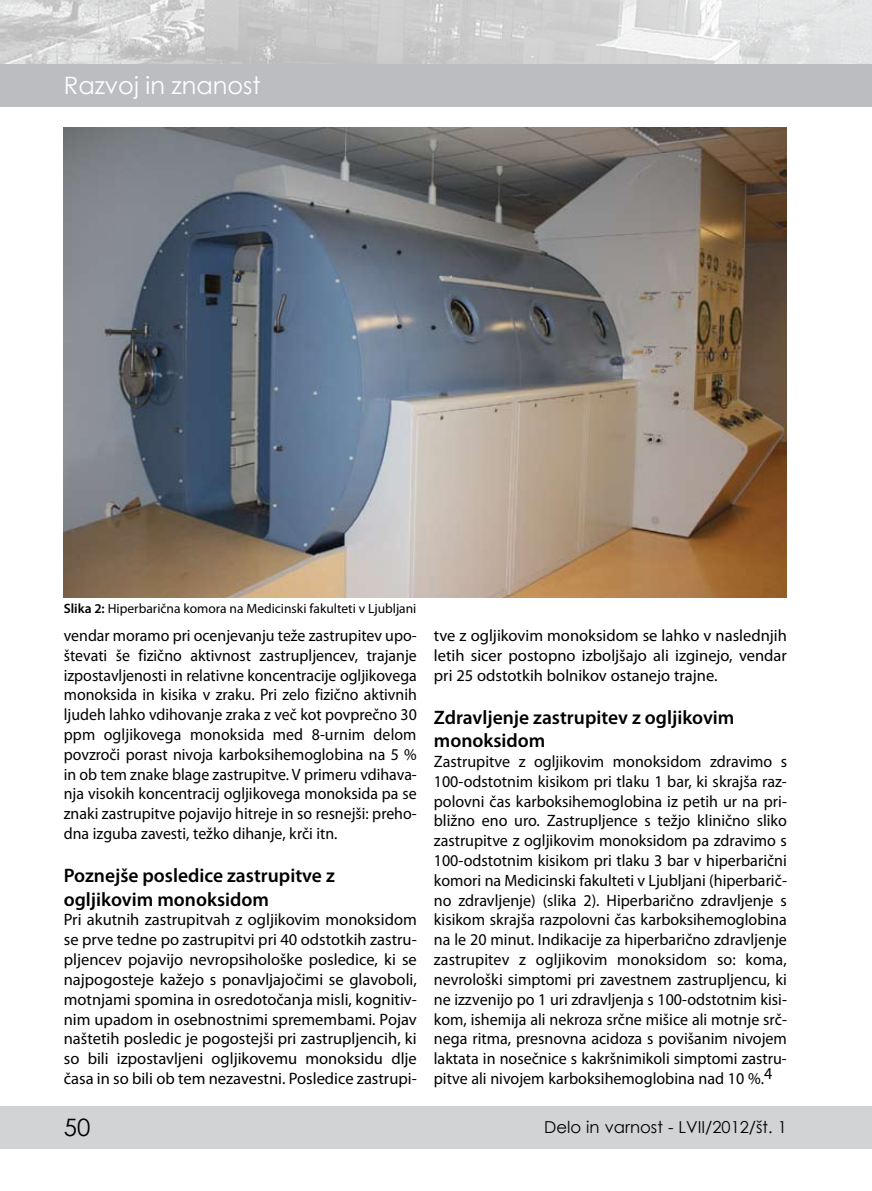
<style>
.page{position:relative;width:872px;height:1191px;background:#fff}
.page>*{position:absolute;margin:0;border:0;box-sizing:border-box;transform-origin:0 0}
.t1{font:24px "Century Gothic";color:#fff}
.t2{font:24px "Century Gothic";color:#000}
.t3{font:600 19.5px/23.4px "Myriad Pro";color:#000}
.t4{font:16.5px/19.8px "Myriad Pro";color:#000;text-align:justify}
.t5{font:16.5px/19.8px "Myriad Pro";color:#000;text-align:justify;scale:.96 1}
.t6{font:16.5px "Century Gothic";color:#000}
.t7{font:13.5px "Myriad Pro";color:#000}
.s1{font-weight:600}
</style>
<div class="page">
<div style="left:0;top:1106px;width:872px;height:42px;background:#d1d3d4"></div>
<img style="left:0;top:0;width:872px;height:64px">
<div style="left:0;top:64px;width:872px;height:42px;background:#bcbdc0"></div>
<img style="left:64px;top:128px;width:723px;height:469px">
<p class="t1" style="left:64px;top:69px;width:198px">Razvoj in znanost</p>
<p class="t7" style="left:64px;top:599px;width:354px"><span class="s1">Slika 2:</span> Hiperbarična komora na Medicinski fakulteti v Ljubljani</p>
<p class="t5" style="left:64px;top:625px;width:369px">vendar moramo pri ocenjevanju teže zastrupitev upo&shy;števati še fizično aktivnost zastrupljencev, trajanje izpostavljenosti in relativne koncentracije ogljikovega monoksida in kisika v zraku. Pri zelo fizično aktivnih ljudeh lahko vdihovanje zraka z več kot povprečno 30 ppm ogljikovega monoksida med 8-urnim delom povzroči porast nivoja karboksihemoglobina na 5 % in ob tem znake blage zastrupitve. V primeru vdihava&shy;nja visokih koncentracij ogljikovega monoksida pa se znaki zastrupitve pojavijo hitreje in so resnejši: preho&shy;dna izguba zavesti, težko dihanje, krči itn.</p>
<p class="t3" style="left:64px;top:863px;width:272px">Poznejše posledice zastrupitve z ogljikovim monoksidom</p>
<p class="t4" style="left:64px;top:909px;width:354px">Pri akutnih zastrupitvah z ogljikovim monoksidom se prve tedne po zastrupitvi pri 40 odstotkih zastru&shy;pljencev pojavijo nevropsihološke posledice, ki se najpogosteje kažejo s ponavljajočimi se glavoboli, motnjami spomina in osredotočanja misli, kognitiv&shy;nim upadom in osebnostnimi spremembami. Pojav naštetih posledic je pogostejši pri zastrupljencih, ki so bili izpostavljeni ogljikovemu monoksidu dlje časa in so bili ob tem nezavestni. Posledice zastrupi-</p>
<p class="t4" style="left:434px;top:625px;width:354px">tve z ogljikovim monoksidom se lahko v naslednjih letih sicer postopno izboljšajo ali izginejo, vendar pri 25 odstotkih bolnikov ostanejo trajne.</p>
<p class="t3" style="left:434px;top:705px;width:302px">Zdravljenje zastrupitev z ogljikovim monoksidom</p>
<p class="t4" style="left:434px;top:751px;width:355px">Zastrupitve z ogljikovim monoksidom zdravimo s 100-odstotnim kisikom pri tlaku 1 bar, ki skrajša raz&shy;polovni čas karboksihemoglobina iz petih ur na pri&shy;bližno eno uro. Zastrupljence s težjo klinično sliko zastrupitve z ogljikovim monoksidom pa zdravimo s 100-odstotnim kisikom pri tlaku 3 bar v hiperbarični komori na Medicinski fakulteti v Ljubljani (hiperbarič&shy;no zdravljenje) (slika 2). Hiperbarično zdravljenje s kisikom skrajša razpolovni čas karboksihemoglobina na le 20 minut. Indikacije za hiperbarično zdravljenje zastrupitev z ogljikovim monoksidom so: koma, nevrološki simptomi pri zavestnem zastrupljencu, ki ne izzvenijo po 1 uri zdravljenja s 100-odstotnim kisi&shy;kom, ishemija ali nekroza srčne mišice ali motnje srč&shy;nega ritma, presnovna acidoza s povišanim nivojem laktata in nosečnice s kakršnimikoli simptomi zastru&shy;pitve ali nivojem karboksihemoglobina nad 10 %.4</p>
<p class="t2" style="left:64px;top:1110px;width:28px">50</p>
<p class="t6" style="left:544px;top:1115px;width:244px">Delo in varnost - LVII/2012/št. 1</p>
</div>
